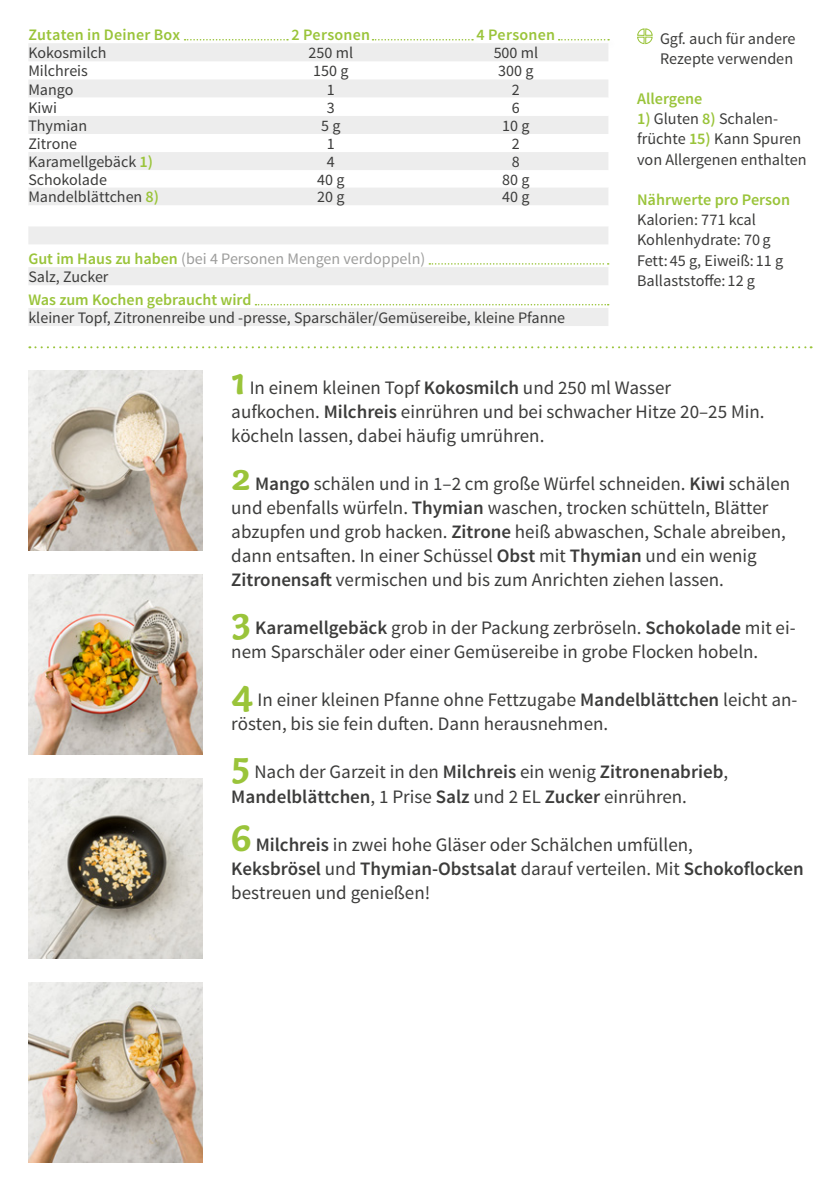
<style>
.page{position:relative;width:840px;height:1191px;background:#fff}
.page>*{position:absolute;margin:0;border:0;box-sizing:border-box;transform-origin:0 0}
.FRONT___BACK_Running{font:19px/24px "Source Sans Pro";color:#3c3c3b}
.BACK_Text_next_to_ta{font:16.2px/20.2px "Source Sans Pro";color:#3c3c3b}
.BACK_Text_next_to_ta-2{font:600 16.2px "Source Sans Pro";color:#9ac43a}
.BACK_Table_Content_L{font:16px "Source Sans Pro";color:#3c3c3b}
.BACK_Table_Content_C{font:16px "Source Sans Pro";color:#3c3c3b}
.BACK_Table_Content_C-2{font:16px "Source Sans Pro";color:#9d9d9c}
.BACK_Table_Header_CE{font:600 16px "Source Sans Pro";letter-spacing:.015em;color:#9ac43a}
.BACK_Table_Content_L-2{font:600 16px "Source Sans Pro";color:#9ac43a}
.s1{font-weight:600;font-size:16.2px;color:#9ac43a}
.s2{font-weight:600;color:#9ac43a}
.s3{font-family:"Capucine Basic";font-weight:700;font-size:40px;color:#9ac43a}
.s4{font-weight:600}
</style>
<div class="page">
<div style="left:555px;top:37px;width:63px;height:14px;background:#000;opacity:.2"></div>
<svg style="left:558px;top:39px;width:50px;height:1px"></svg>
<div style="left:182px;top:37px;width:115px;height:14px;background:#000;opacity:.2"></div>
<svg style="left:184px;top:39px;width:104px;height:1px"></svg>
<div style="left:369px;top:37px;width:113px;height:14px;background:#000;opacity:.2"></div>
<svg style="left:372px;top:39px;width:101px;height:1px"></svg>
<img style="left:28px;top:982px;width:175px;height:180px">
<img style="left:28px;top:778px;width:175px;height:180px">
<img style="left:28px;top:370px;width:175px;height:180px">
<img style="left:28px;top:574px;width:175px;height:180px">
<svg style="left:29px;top:346px;width:782px;height:2px"></svg>
<svg style="left:637px;top:28px;width:16px;height:17px"></svg>
<svg style="left:28px;top:43px;width:580px;height:54px;fill:#ededed"></svg>
<svg style="left:28px;top:116px;width:580px;height:210px;fill:#efefef"></svg>
<svg style="left:429px;top:263px;width:179px;height:2px"></svg>
<svg style="left:255px;top:304px;width:353px;height:1px"></svg>
<p class="BACK_Table_Header_CE" style="left:28px;top:25px;width:153px">Zutaten in Deiner Box</p>
<p class="BACK_Table_Header_CE" style="left:291px;top:25px;width:80px">2 Personen</p>
<p class="BACK_Table_Header_CE" style="left:476px;top:25px;width:80px">4 Personen</p>
<p class="BACK_Table_Content_L" style="left:28px;top:43px;width:80px">Kokosmilch</p>
<p class="BACK_Table_Content_C" style="left:308px;top:43px;width:46px">250 ml</p>
<p class="BACK_Table_Content_C" style="left:493px;top:43px;width:46px">500 ml</p>
<p class="BACK_Table_Content_L" style="left:28px;top:61px;width:61px">Milchreis</p>
<p class="BACK_Table_Content_C" style="left:313px;top:61px;width:37px">150 g</p>
<p class="BACK_Table_Content_C" style="left:498px;top:61px;width:37px">300 g</p>
<p class="BACK_Table_Content_L" style="left:28px;top:79px;width:47px">Mango</p>
<p class="BACK_Table_Content_C" style="left:327px;top:79px;width:9px">1</p>
<p class="BACK_Table_Content_C" style="left:511px;top:79px;width:9px">2</p>
<p class="BACK_Table_Content_L" style="left:28px;top:97px;width:30px">Kiwi</p>
<p class="BACK_Table_Content_C" style="left:327px;top:97px;width:9px">3</p>
<p class="BACK_Table_Content_C" style="left:511px;top:97px;width:9px">6</p>
<p class="BACK_Table_Content_L" style="left:28px;top:116px;width:60px">Thymian</p>
<p class="BACK_Table_Content_C" style="left:321px;top:116px;width:21px">5 g</p>
<p class="BACK_Table_Content_C" style="left:502px;top:116px;width:29px">10 g</p>
<p class="BACK_Table_Content_L" style="left:28px;top:134px;width:50px">Zitrone</p>
<p class="BACK_Table_Content_C" style="left:327px;top:134px;width:9px">1</p>
<p class="BACK_Table_Content_C" style="left:511px;top:134px;width:9px">2</p>
<p class="BACK_Table_Content_L" style="left:28px;top:152px;width:126px">Karamellgebäck <span class="s1">1)</span></p>
<p class="BACK_Table_Content_C" style="left:327px;top:152px;width:9px">4</p>
<p class="BACK_Table_Content_C" style="left:511px;top:152px;width:9px">8</p>
<p class="BACK_Table_Content_L" style="left:28px;top:169px;width:80px">Schokolade</p>
<p class="BACK_Table_Content_C" style="left:317px;top:169px;width:29px">40 g</p>
<p class="BACK_Table_Content_C" style="left:502px;top:169px;width:29px">80 g</p>
<p class="BACK_Table_Content_L" style="left:28px;top:187px;width:132px">Mandelblättchen <span class="s1">8)</span></p>
<p class="BACK_Table_Content_C" style="left:317px;top:187px;width:29px">20 g</p>
<p class="BACK_Table_Content_C" style="left:502px;top:187px;width:29px">40 g</p>
<p class="BACK_Table_Content_C-2" style="left:28px;top:249px;width:398px"><span class="s2">Gut im Haus zu haben</span> (bei 4 Personen Mengen verdoppeln)</p>
<p class="BACK_Table_Content_C" style="left:28px;top:267px;width:82px">Salz, Zucker</p>
<p class="BACK_Table_Content_L-2" style="left:28px;top:290px;width:224px">Was zum Kochen gebraucht wird</p>
<p class="BACK_Table_Content_L" style="left:28px;top:308px;width:538px">kleiner Topf, Zitronenreibe und -presse, Sparschäler/Gemüsereibe, kleine Pfanne</p>
<p class="BACK_Text_next_to_ta" style="left:659px;top:29px;width:137px">Ggf. auch für andere<br>Rezepte verwenden</p>
<p class="BACK_Text_next_to_ta-2" style="left:636px;top:88px;width:67px">Allergene</p>
<p class="BACK_Text_next_to_ta" style="left:636px;top:109px;width:171px"><span class="s2">1)</span> Gluten <span class="s2">8)</span> Schalen&shy;früchte <span class="s2">15)</span> Kann Spuren von Allergenen enthalten</p>
<p class="BACK_Text_next_to_ta-2" style="left:636px;top:189px;width:154px">Nährwerte pro Person</p>
<p class="BACK_Text_next_to_ta" style="left:636px;top:210px;width:120px">Kalorien: 771 kcal</p>
<p class="BACK_Text_next_to_ta" style="left:636px;top:230px;width:135px">Kohlenhydrate: 70g</p>
<p class="BACK_Text_next_to_ta" style="left:636px;top:250px;width:148px">Fett: 45 g, Eiweiß: 11 g</p>
<p class="BACK_Text_next_to_ta" style="left:636px;top:271px;width:119px">Ballaststoffe: 12 g</p>
<p class="FRONT___BACK_Running" style="left:231px;top:376px;width:534px"><span class="s3">1</span> In einem kleinen Topf <span class="s4">Kokosmilch</span> und 250 ml Wasser<br>aufkochen. <span class="s4">Milchreis</span> einrühren und bei schwacher Hitze 20–25 Min. köcheln lassen, dabei häufig umrühren.</p>
<p class="FRONT___BACK_Running" style="left:231px;top:472px;width:560px"><span class="s3">2</span> <span class="s4">Mango</span> schälen und in 1–2 cm große Würfel schneiden. <span class="s4">Kiwi</span> schälen und ebenfalls würfeln. <span class="s4">Thymian</span> waschen, trocken schütteln, Blätter abzupfen und grob hacken. <span class="s4">Zitrone</span> heiß abwaschen, Schale abreiben, dann entsaften. In einer Schüssel <span class="s4">Obst</span> mit <span class="s4">Thymian</span> und ein wenig <span class="s4">Zitronensaft</span> vermischen und bis zum Anrichten ziehen lassen.</p>
<p class="FRONT___BACK_Running" style="left:231px;top:616px;width:565px"><span class="s3">3</span> <span class="s4">Karamellgebäck</span> grob in der Packung zerbröseln. <span class="s4">Schokolade</span> mit ei&shy;nem Sparschäler oder einer Gemüsereibe in grobe Flocken hobeln.</p>
<p class="FRONT___BACK_Running" style="left:231px;top:688px;width:567px"><span class="s3">4</span> In einer kleinen Pfanne ohne Fettzugabe <span class="s4">Mandelblättchen</span> leicht an&shy;rösten, bis sie fein duften. Dann herausnehmen.</p>
<p class="FRONT___BACK_Running" style="left:231px;top:760px;width:498px"><span class="s3">5</span> Nach der Garzeit in den <span class="s4">Milchreis</span> ein wenig <span class="s4">Zitronenabrieb</span>,<br><span class="s4">Mandelblättchen</span>, 1 Prise <span class="s4">Salz</span> und 2 EL <span class="s4">Zucker</span> einrühren.</p>
<p class="FRONT___BACK_Running" style="left:231px;top:832px;width:574px"><span class="s3">6</span> <span class="s4">Milchreis</span> in zwei hohe Gläser oder Schälchen umfüllen,<br><span class="s4">Keksbrösel</span> und <span class="s4">Thymian-Obstsalat</span> darauf verteilen. Mit <span class="s4">Schokoflocken </span>bestreuen und genießen!</p>
</div>
